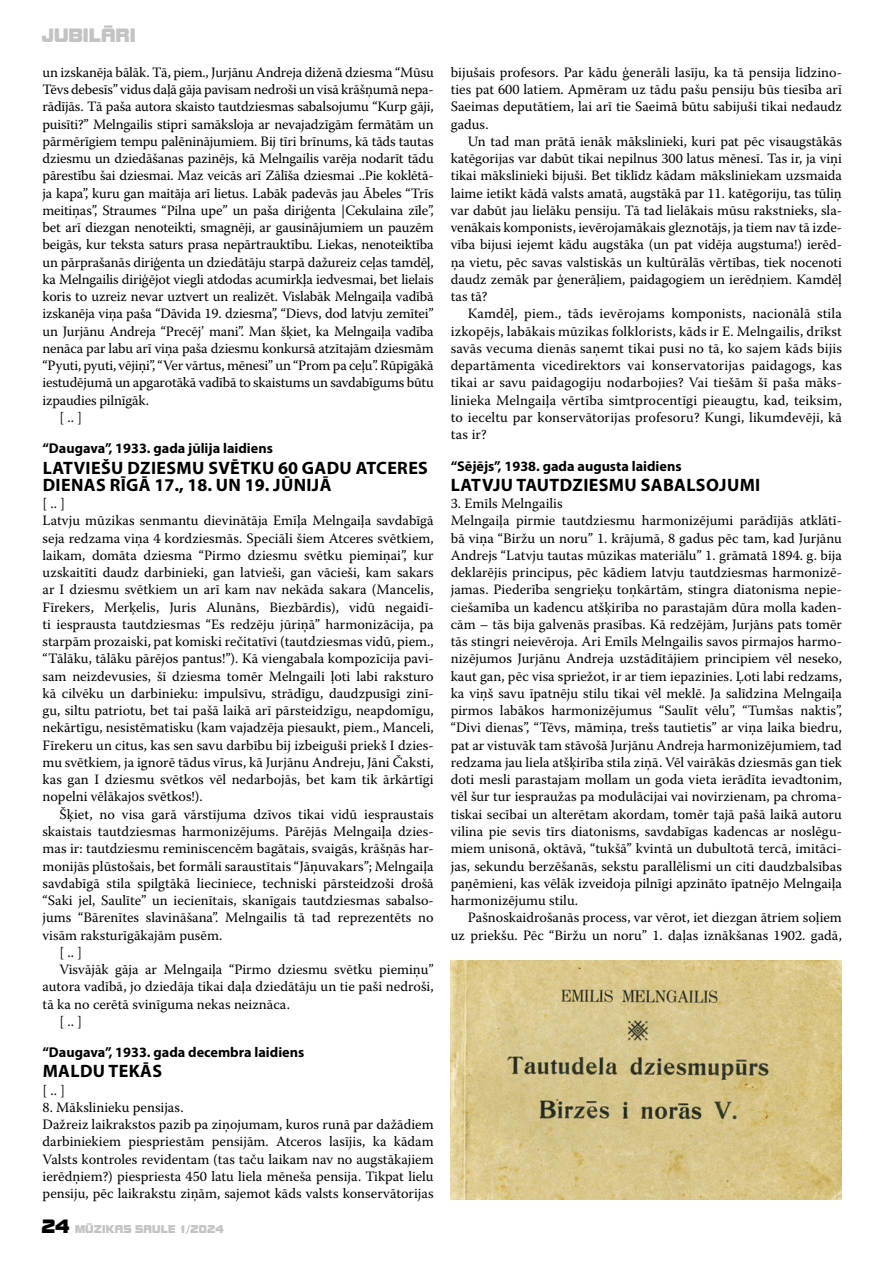
<style>
.page{position:relative;width:893px;height:1263px;background:#fff}
.page>*{position:absolute;margin:0;border:0;box-sizing:border-box;transform-origin:0 0}
.t1{font:700 18px/17.2px "Myriad Pro";letter-spacing:.02em;color:#000}
.t2{font:18px "Bolt Bold LAT";color:#c3c3c3}
.t3{font:14.25px/17.2px "Warnock Pro";color:#000}
.t4{font:700 14.25px "Myriad Pro";color:#000}
.t5{font:10.5px "Bolt Bold LAT";letter-spacing:.02em;color:#c3c3c3}
.s1{font-size:18px;color:#000}
</style>
<div class="page">
<img style="left:451px;top:960px;width:391px;height:239px">
<p class="t2" style="left:41px;top:26px;width:96px">JUBILĀRI</p>
<p class="t3" style="left:43px;top:63px;width:393px">un izskanēja bālāk. Tā, piem., Jurjānu Andreja diženā dziesma “Mūsu</p>
<p class="t3" style="left:43px;top:80px;width:393px">Tēvs debesīs” vidus daļā gāja pavisam nedroši un visā krāšņumā nepa-</p>
<p class="t3" style="left:43px;top:98px;width:393px">rādījās. Tā paša autora skaisto tautdziesmas sabalsojumu “Kurp gāji,</p>
<p class="t3" style="left:43px;top:115px;width:393px">puisīti?” Melngailis stipri samāksloja ar nevajadzīgām fermātām un</p>
<p class="t3" style="left:43px;top:132px;width:393px">pārmērīgiem tempu palēninājumiem. Bij tīri brīnums, kā tāds tautas</p>
<p class="t3" style="left:43px;top:150px;width:393px">dziesmu un dziedāšanas pazinējs, kā Melngailis varēja nodarīt tādu</p>
<p class="t3" style="left:43px;top:167px;width:393px">pārestību šai dziesmai. Maz veicās arī Zālīša dziesmai ..Pie koklētā-</p>
<p class="t3" style="left:43px;top:184px;width:393px">ja kapa”, kuru gan maitāja arī lietus. Labāk padevās jau Ābeles “Trīs</p>
<p class="t3" style="left:43px;top:201px;width:393px">meitiņas”, Straumes “Pilna upe” un paša diriģenta |Cekulaina zīle”,</p>
<p class="t3" style="left:43px;top:219px;width:393px">bet arī diezgan nenoteikti, smagnēji, ar gausinājumiem un pauzēm</p>
<p class="t3" style="left:43px;top:236px;width:393px">beigās, kur teksta saturs prasa nepārtrauktību. Liekas, nenoteiktība</p>
<p class="t3" style="left:43px;top:253px;width:393px">un pārprašanās diriģenta un dziedātāju starpā dažureiz ceļas tamdēļ,</p>
<p class="t3" style="left:43px;top:270px;width:393px">ka Melngailis diriģējot viegli atdodas acumirkļa iedvesmai, bet lielais</p>
<p class="t3" style="left:43px;top:288px;width:393px">koris to uzreiz nevar uztvert un realizēt. Vislabāk Melngaiļa vadībā</p>
<p class="t3" style="left:43px;top:305px;width:393px">izskanēja viņa paša “Dāvida 19. dziesma”, “Dievs, dod latvju zemītei”</p>
<p class="t3" style="left:43px;top:322px;width:393px">un Jurjānu Andreja “Precēj’ mani”. Man šķiet, ka Melngaiļa vadība</p>
<p class="t3" style="left:43px;top:339px;width:393px">nenāca par labu arī viņa paša dziesmu konkursā atzītajām dziesmām</p>
<p class="t3" style="left:43px;top:357px;width:393px">“Pyuti, pyuti, vējiņi”, “Ver vārtus, mēnesi” un “Prom pa ceļu”. Rūpīgākā</p>
<p class="t3" style="left:43px;top:374px;width:393px">iestudējumā un apgarotākā vadībā to skaistums un savdabīgums būtu</p>
<p class="t3" style="left:43px;top:391px;width:108px">izpaudies pilnīgāk.</p>
<p class="t3" style="left:60px;top:408px;width:24px">[ .. ]</p>
<p class="t4" style="left:43px;top:441px;width:232px">“Daugava”, 1933. gada jūlija laidiens</p>
<p class="t1" style="left:43px;top:459px;width:387px">LATVIEŠU DZIESMU SVĒTKU 60 GADU ATCERES<br>DIENAS RĪGĀ 17., 18. UN 19. JŪNIJĀ</p>
<p class="t3" style="left:43px;top:494px;width:393px">[ .. ]<br>Latvju mūzikas senmantu dievinātāja Emīļa Melngaiļa savdabīgā seja redzama viņa 4 kordziesmās. Speciāli šiem Atceres svētkiem, laikam, domāta dziesma “Pirmo dziesmu svētku piemiņai”, kur uzskaitīti daudz darbinieki, gan latvieši, gan vācieši, kam sakars ar I dziesmu svētkiem un arī kam nav nekāda sakara (Mancelis, Fīrekers, Merķelis, Juris Alunāns, Biezbārdis), vidū negaidī&shy;ti iesprausta tautdziesmas “Es redzēju jūriņā” harmonizācija, pa starpām prozaiski, pat komiski rečitatīvi (tautdziesmas vidū, piem., “Tālāku, tālāku pārējos pantus!”). Kā viengabala kompozīcija pavi&shy;sam neizdevusies, šī dziesma tomēr Melngaili ļoti labi raksturo kā cilvēku un darbinieku: impulsīvu, strādīgu, daudzpusīgi zinī&shy;gu, siltu patriotu, bet tai pašā laikā arī pārsteidzīgu, neapdomīgu, nekārtīgu, nesistēmatisku (kam vajadzēja piesaukt, piem., Manceli, Fīrekeru un citus, kas sen savu darbību bij izbeiguši priekš I dzies&shy;mu svētkiem, ja ignorē tādus vīrus, kā Jurjānu Andreju, Jāni Čaksti, kas gan I dziesmu svētkos vēl nedarbojās, bet kam tik ārkārtīgi nopelni vēlākajos svētkos!).</p>
<p class="t3" style="left:60px;top:805px;width:376px">Šķiet, no visa garā vārstījuma dzīvos tikai vidū iespraustais</p>
<p class="t3" style="left:43px;top:822px;width:393px">skaistais tautdziesmas harmonizējums. Pārējās Melngaiļa dzies-</p>
<p class="t3" style="left:43px;top:840px;width:393px">mas ir: tautdziesmu reminiscencēm bagātais, svaigās, krāšņās har-</p>
<p class="t3" style="left:43px;top:857px;width:393px">monijās plūstošais, bet formāli saraustītais “Jāņuvakars”; Melngaiļa</p>
<p class="t3" style="left:43px;top:874px;width:393px">savdabīgā stila spilgtākā lieciniece, techniski pārsteidzoši drošā</p>
<p class="t3" style="left:43px;top:891px;width:393px">“Saki jel, Saulīte” un iecienītais, skanīgais tautdziesmas sabalso-</p>
<p class="t3" style="left:43px;top:909px;width:393px">jums “Bārenītes slavināšana”. Melngailis tā tad reprezentēts no</p>
<p class="t3" style="left:43px;top:926px;width:181px">visām raksturīgākajām pusēm.</p>
<p class="t3" style="left:60px;top:943px;width:24px">[ .. ]</p>
<p class="t3" style="left:60px;top:960px;width:376px">Visvājāk gāja ar Melngaiļa “Pirmo dziesmu svētku piemiņu”</p>
<p class="t3" style="left:43px;top:978px;width:393px">autora vadībā, jo dziedāja tikai daļa dziedātāju un tie paši nedroši,</p>
<p class="t3" style="left:43px;top:995px;width:249px">tā ka no cerētā svinīguma nekas neiznāca.</p>
<p class="t3" style="left:60px;top:1012px;width:24px">[ .. ]</p>
<p class="t4" style="left:43px;top:1044px;width:263px">“Daugava”, 1933. gada decembra laidiens</p>
<p class="t1" style="left:43px;top:1063px;width:121px">MALDU TEKĀS</p>
<p class="t3" style="left:43px;top:1081px;width:24px">[ .. ]</p>
<p class="t3" style="left:43px;top:1098px;width:393px">8. Mākslinieku pensijas.<br>Dažreiz laikrakstos pazib pa ziņojumam, kuros runā par dažādiem darbiniekiem piespriestām pensijām. Atceros lasījis, ka kādam Valsts kontroles revidentam (tas taču laikam nav no augstākajiem ierēdņiem?) piespriesta 450 latu liela mēneša pensija. Tikpat lielu pensiju, pēc laikrakstu ziņām, sajemot kāds valsts konservātorijas</p>
<p class="t5" style="left:41px;top:1224px;width:184px"><span class="s1">24</span> MŪZIKAS SAULE 1/2024</p>
<p class="t3" style="left:451px;top:63px;width:393px;text-align:justify">bijušais profesors. Par kādu ģenerāli lasīju, ka tā pensija līdzino&shy;ties pat 600 latiem. Apmēram uz tādu pašu pensiju būs tiesība arī Saeimas deputātiem, lai arī tie Saeimā būtu sabijuši tikai nedaudz gadus.</p>
<p class="t3" style="left:451px;top:132px;width:393px;text-align:justify;text-indent:17px">Un tad man prātā ienāk mākslinieki, kuri pat pēc visaugstākās katēgorijas var dabūt tikai nepilnus 300 latus mēnesī. Tas ir, ja viņi tikai mākslinieki bijuši. Bet tiklīdz kādam māksliniekam uzsmaida laime ietikt kādā valsts amatā, augstākā par 11. katēgoriju, tas tūliņ var dabūt jau lielāku pensiju. Tā tad lielākais mūsu rakstnieks, sla&shy;venākais komponists, ievērojamākais gleznotājs, ja tiem nav tā izde&shy;vība bijusi iejemt kādu augstāka (un pat vidēja augstuma!) ierēd&shy;ņa vietu, pēc savas valstiskās un kultūrālās vērtības, tiek nocenoti daudz zemāk par ģenerāļiem, paidagogiem un ierēdņiem. Kamdēļ tas tā?</p>
<p class="t3" style="left:451px;top:305px;width:393px;text-align:justify;text-indent:17px">Kamdēļ, piem., tāds ievērojams komponists, nacionālā stila izkopējs, labākais mūzikas folklorists, kāds ir E. Melngailis, drīkst savās vecuma dienās saņemt tikai pusi no tā, ko sajem kāds bijis departāmenta vicedirektors vai konservatorijas paidagogs, kas tikai ar savu paidagogiju nodarbojies? Vai tiešām šī paša māks&shy;linieka Melngaiļa vērtība simtprocentīgi pieaugtu, kad, teiksim, to ieceltu par konservātorijas profesoru? Kungi, likumdevēji, kā tas ir?</p>
<p class="t4" style="left:451px;top:458px;width:232px">“Sējējs”, 1938. gada augusta laidiens</p>
<p class="t1" style="left:451px;top:476px;width:311px">LATVJU TAUTDZIESMU SABALSOJUMI</p>
<p class="t3" style="left:451px;top:494px;width:393px">3. Emīls Melngailis<br>Melngaiļa pirmie tautdziesmu harmonizējumi parādījās atklātī&shy;bā viņa “Biržu un noru” 1. krājumā, 8 gadus pēc tam, kad Jurjānu Andrejs “Latvju tautas mūzikas materiālu” 1. grāmatā 1894. g. bija deklarējis principus, pēc kādiem latvju tautdziesmas harmonizē&shy;jamas. Piederība sengrieķu toņkārtām, stingra diatonisma nepie&shy;ciešamība un kadencu atšķirība no parastajām dūra molla kaden&shy;cām – tās bija galvenās prasības. Kā redzējām, Jurjāns pats tomēr tās stingri neievēroja. Ari Emīls Melngailis savos pirmajos harmo&shy;nizējumos Jurjānu Andreja uzstādītājiem principiem vēl neseko, kaut gan, pēc visa spriežot, ir ar tiem iepazinies. Ļoti labi redzams, ka viņš savu īpatnēju stilu tikai vēl meklē. Ja salīdzina Melngaiļa pirmos labākos harmonizējumus “Saulīt vēlu”, “Tumšas naktis”, “Divi dienas”, “Tēvs, māmiņa, trešs tautietis” ar viņa laika biedru, pat ar vistuvāk tam stāvošā Jurjānu Andreja harmonizējumiem, tad redzama jau liela atšķirība stila ziņā. Vēl vairākās dziesmās gan tiek doti mesli parastajam mollam un goda vieta ierādīta ievadtonim, vēl šur tur iespraužas pa modulācijai vai novirzienam, pa chroma&shy;tiskai secībai un alterētam akordam, tomēr tajā pašā laikā autoru vilina pie sevis tīrs diatonisms, savdabīgas kadencas ar noslēgu&shy;miem unisonā, oktāvā, “tukšā” kvintā un dubultotā tercā, imitāci&shy;jas, sekundu berzēšanās, sekstu parallēlismi un citi daudzbalsības paņēmieni, kas vēlāk izveidoja pilnīgi apzināto īpatnējo Melngaiļa harmonizējumu stilu.</p>
<p class="t3" style="left:451px;top:909px;width:393px;text-align:right">Pašnoskaidrošanās process, var vērot, iet diezgan ātriem soļiem uz priekšu. Pēc “Biržu un noru” 1. daļas iznākšanas 1902. gadā,</p>
</div>
